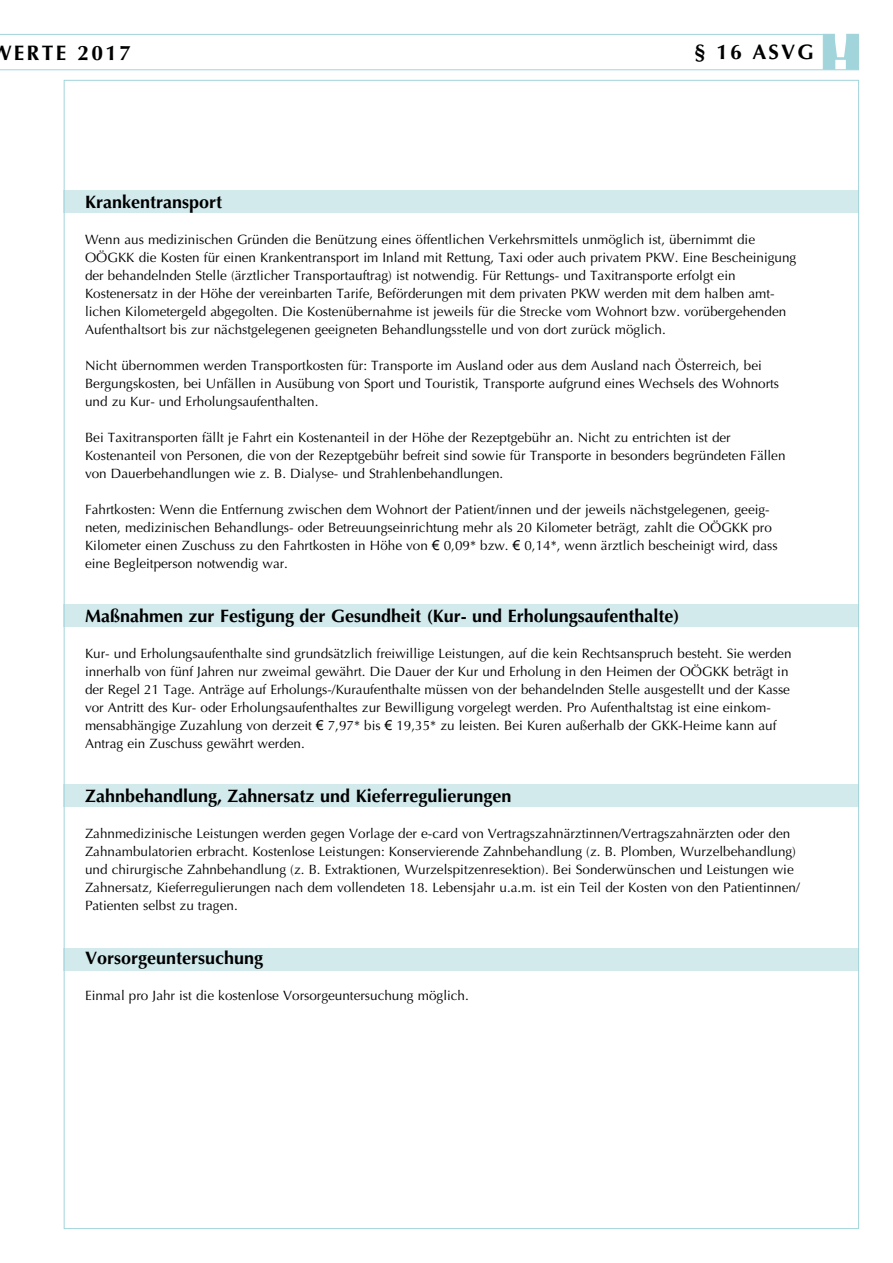
<style>
.page{position:relative;width:893px;height:1263px;background:#fff}
.page>*{position:absolute;margin:0;border:0;box-sizing:border-box;transform-origin:0 0}
.t1{font:900 53.1px "Arial";color:#fff}
.t2{font:700 21px "Optima LT Std";letter-spacing:.11em;color:#000}
.t3{font:700 18px "Optima LT Std";color:#000}
.t4{font:13.5px/18px "Optima LT Std";color:#000}
.s1{font-family:"Arial"}
</style>
<div class="page">
<svg style="left:0;top:34px;width:859px;height:36px"></svg>
<div style="left:823px;top:34px;width:35px;height:36px;background:#a1d4db"></div>
<div style="left:64px;top:190px;width:795px;height:23px;background:#d3eaed"></div>
<div style="left:64px;top:948px;width:795px;height:23px;background:#d3eaed"></div>
<div style="left:64px;top:604px;width:795px;height:23px;background:#d3eaed"></div>
<div style="left:64px;top:784px;width:795px;height:22px;background:#d3eaed"></div>
<h2 class="t2" style="left:-10px;top:40px;width:142px">WERTE 2017</h2>
<h2 class="t2" style="left:694px;top:39px;width:121px">§ 16 ASVG</h2>
<h1 class="t1" style="left:832px;top:12px;width:19px">!</h1>
<h3 class="t3" style="left:85px;top:191px;width:139px">Krankentransport</h3>
<p class="t4" style="left:85px;top:230px;width:713px">Wenn aus medizinischen Gründen die Benützung eines öffentlichen Verkehrsmittels unmöglich ist, übernimmt die OÖGKK die Kosten für einen Krankentransport im Inland mit Rettung, Taxi oder auch privatem PKW. Eine Bescheinigung der behandelnden Stelle (ärztlicher Transportauftrag) ist notwendig. Für Rettungs- und Taxitransporte erfolgt ein Kostenersatz in der Höhe der vereinbarten Tarife, Beförderungen mit dem privaten PKW werden mit dem halben amt&shy;lichen Kilometergeld abgegolten. Die Kostenübernahme ist jeweils für die Strecke vom Wohnort bzw. vorübergehenden Aufenthaltsort bis zur nächstgelegenen geeigneten Behandlungsstelle und von dort zurück möglich.</p>
<p class="t4" style="left:85px;top:356px;width:696px">Nicht übernommen werden Transportkosten für: Transporte im Ausland oder aus dem Ausland nach Österreich, bei<br>Bergungskosten, bei Unfällen in Ausübung von Sport und Touristik, Transporte aufgrund eines Wechsels des Wohnorts und zu Kur- und Erholungsaufenthalten.</p>
<p class="t4" style="left:85px;top:428px;width:702px">Bei Taxitransporten fällt je Fahrt ein Kostenanteil in der Höhe der Rezeptgebühr an. Nicht zu entrichten ist der<br>Kostenanteil von Personen, die von der Rezeptgebühr befreit sind sowie für Transporte in besonders begründeten Fällen von Dauerbehandlungen wie z. B. Dialyse- und Strahlenbehandlungen.</p>
<p class="t4" style="left:85px;top:500px;width:694px">Fahrtkosten: Wenn die Entfernung zwischen dem Wohnort der Patient/innen und der jeweils nächstgelegenen, geeig&shy;neten, medizinischen Behandlungs- oder Betreuungseinrichtung mehr als 20 Kilometer beträgt, zahlt die OÖGKK pro Kilometer einen Zuschuss zu den Fahrtkosten in Höhe von <span class="s1">€</span> 0,09* bzw. <span class="s1">€</span> 0,14*, wenn ärztlich bescheinigt wird, dass eine Begleitperson notwendig war.</p>
<h3 class="t3" style="left:85px;top:605px;width:596px">Maßnahmen zur Festigung der Gesundheit (Kur- und Erholungsaufenthalte)</h3>
<p class="t4" style="left:85px;top:644px;width:708px">Kur- und Erholungsaufenthalte sind grundsätzlich freiwillige Leistungen, auf die kein Rechtsanspruch besteht. Sie werden innerhalb von fünf Jahren nur zweimal gewährt. Die Dauer der Kur und Erholung in den Heimen der OÖGKK beträgt in der Regel 21 Tage. Anträge auf Erholungs-/Kuraufenthalte müssen von der behandelnden Stelle ausgestellt und der Kasse vor Antritt des Kur- oder Erholungsaufenthaltes zur Bewilligung vorgelegt werden. Pro Aufenthaltstag ist eine einkom&shy;mensabhängige Zuzahlung von derzeit <span class="s1">€</span> 7,97* bis <span class="s1">€</span> 19,35* zu leisten. Bei Kuren außerhalb der GKK-Heime kann auf Antrag ein Zuschuss gewährt werden.</p>
<h3 class="t3" style="left:85px;top:785px;width:428px">Zahnbehandlung, Zahnersatz und Kieferregulierungen</h3>
<p class="t4" style="left:85px;top:824px;width:716px">Zahnmedizinische Leistungen werden gegen Vorlage der e-card von Vertragszahnärztinnen/Vertragszahnärzten oder den Zahnambulatorien erbracht. Kostenlose Leistungen: Konservierende Zahnbehandlung (z. B. Plomben, Wurzelbehandlung) und chirurgische Zahnbehandlung (z. B. Extraktionen, Wurzelspitzenresektion). Bei Sonderwünschen und Leistungen wie Zahnersatz, Kieferregulierungen nach dem vollendeten 18. Lebensjahr u.a.m. ist ein Teil der Kosten von den Patientinnen/ Patienten selbst zu tragen.</p>
<h3 class="t3" style="left:85px;top:947px;width:180px">Vorsorgeuntersuchung</h3>
<p class="t4" style="left:85px;top:986px;width:385px">Einmal pro Jahr ist die kostenlose Vorsorgeuntersuchung möglich.</p>
</div>
